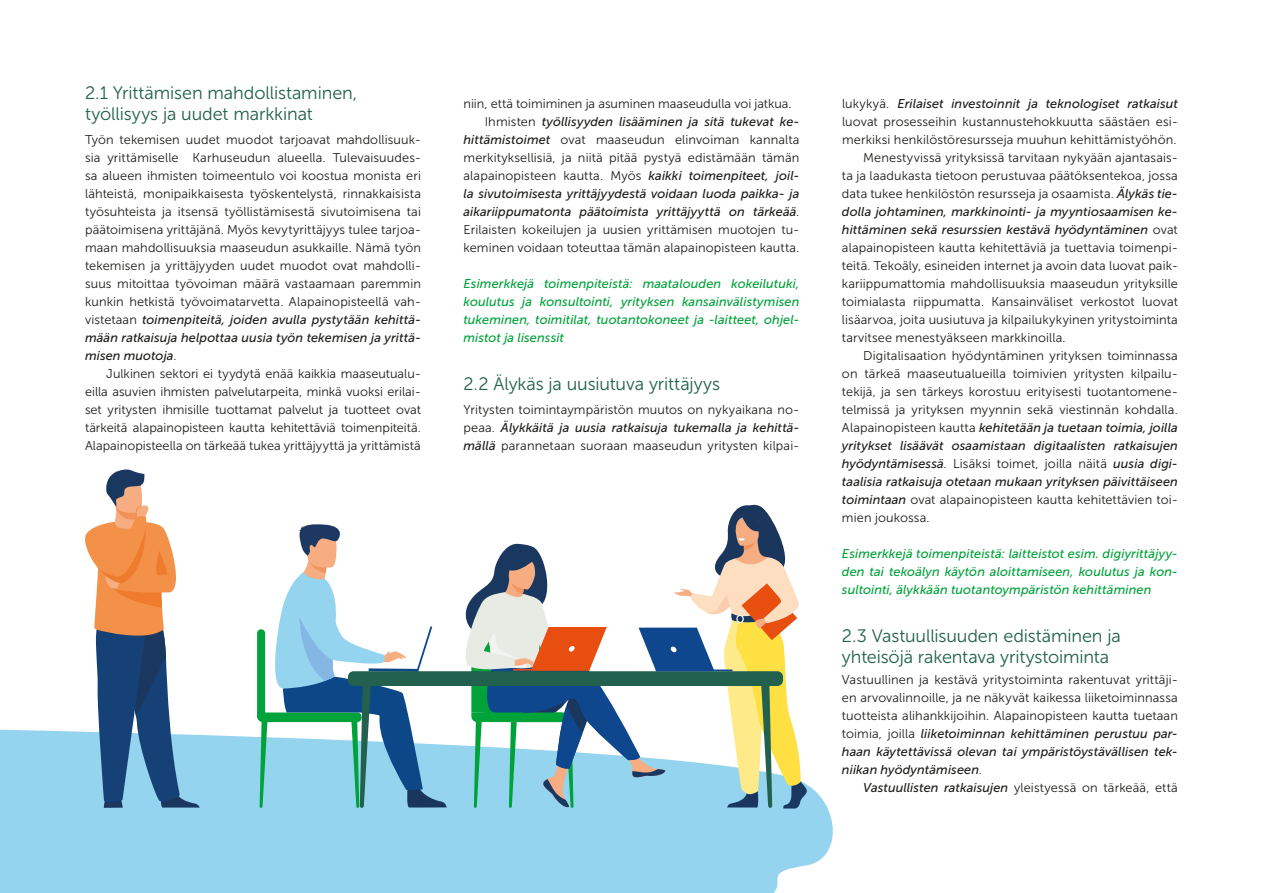
<style>
.page{position:relative;width:1263px;height:893px;background:#fff}
.page>*{position:absolute;margin:0;border:0;box-sizing:border-box;transform-origin:0 0}
.t1{font:18px/21px "Museo Sans 300";letter-spacing:-.005em;color:#21614d}
.t2{font:12.75px/18px "Museo Sans 300";letter-spacing:.01em;color:#1d1d1b;text-align:justify}
.t3{font:italic 12.75px/18px "Museo Sans 500";letter-spacing:.01em;color:#1d1d1b}
.t4{font:italic 12.75px/18px "Museo Sans 500";letter-spacing:.005em;color:#00a23a;text-align:justify}
.s1{font-family:"Museo Sans 300";font-style:normal}
.s2{font-family:"Museo Sans 500";font-style:italic}
</style>
<div class="page">
<div style="left:0;top:729px;width:833px;height:164px;background:#95d4ef"></div>
<svg style="left:82px;top:469px;width:118px;height:339px"></svg>
<svg style="left:257px;top:524px;width:190px;height:284px"></svg>
<div style="left:348px;top:671px;width:435px;height:15px;background:#21614d;border-radius:6px"></div>
<svg style="left:459px;top:504px;width:349px;height:304px"></svg>
<h1 class="t1" style="left:85px;top:82px;width:274px">2.1 Yrittämisen mahdollistaminen, työllisyys ja uudet markkinat</h1>
<p class="t2" style="left:85px;top:131px;width:337px">Työn tekemisen uudet muodot tarjoavat mahdollisuuk&shy;sia yrittämiselle Karhuseudun alueella. Tulevaisuudes&shy;sa alueen ihmisten toimeentulo voi koostua monista eri lähteistä, monipaikkaisesta työskentelystä, rinnakkaisista työsuhteista ja itsensä työllistämisestä sivutoimisena tai päätoimisena yrittäjänä. Myös kevytyrittäjyys tulee tarjoa&shy;maan mahdollisuuksia maaseudun asukkaille. Nämä työn tekemisen ja yrittäjyyden uudet muodot ovat mahdolli&shy;suus mitoittaa työvoiman määrä vastaamaan paremmin kunkin hetkistä työvoimatarvetta. Alapainopisteellä vah-</p>
<p class="t3" style="left:85px;top:311px;width:337px;text-align:justify"><span class="s1">vistetaan</span> toimenpiteitä, joiden avulla pystytään kehittä&shy;mään ratkaisuja helpottaa uusia työn tekemisen ja yrittä&shy;misen muotoja<span class="s1">.</span></p>
<p class="t2" style="left:85px;top:365px;width:337px;text-indent:21px">Julkinen sektori ei tyydytä enää kaikkia maaseutualu&shy;eilla asuvien ihmisten palvelutarpeita, minkä vuoksi erilai&shy;set yritysten ihmisille tuottamat palvelut ja tuotteet ovat tärkeitä alapainopisteen kautta kehitettäviä toimenpiteitä.<br>Alapainopisteella on tärkeää tukea yrittäjyyttä ja yrittämistä</p>
<p class="t2" style="left:463px;top:95px;width:330px">niin, että toimiminen ja asuminen maaseudulla voi jatkua.</p>
<p class="t3" style="left:485px;top:113px;width:316px"><span class="s1">Ihmisten</span> työllisyyden lisääminen ja sitä tukevat ke-</p>
<p class="t2" style="left:463px;top:131px;width:337px"><span class="s2">hittämistoimet</span> ovat maaseudun elinvoiman kannalta merkityksellisiä, ja niitä pitää pystyä edistämään tämän alapainopisteen kautta. Myös <span class="s2">kaikki toimenpiteet, joil-</span></p>
<p class="t3" style="left:463px;top:185px;width:337px">la sivutoimisesta yrittäjyydestä voidaan luoda paikka- ja aikariippumatonta päätoimista yrittäjyyttä on tärkeää<span class="s1">.</span></p>
<p class="t2" style="left:463px;top:221px;width:337px">Erilaisten kokeilujen ja uusien yrittämisen muotojen tu&shy;keminen voidaan toteuttaa tämän alapainopisteen kautta.</p>
<p class="t4" style="left:463px;top:275px;width:337px">Esimerkkejä toimenpiteistä: maatalouden kokeilutuki, koulutus ja konsultointi, yrityksen kansainvälistymisen tukeminen, toimitilat, tuotantokoneet ja -laitteet, ohjel&shy;mistot ja lisenssit</p>
<h1 class="t1" style="left:463px;top:373px;width:258px">2.2 Älykäs ja uusiutuva yrittäjyys</h1>
<p class="t2" style="left:463px;top:401px;width:337px">Yritysten toimintaympäristön muutos on nykyaikana no-</p>
<p class="t3" style="left:463px;top:419px;width:337px"><span class="s1">peaa.</span> Älykkäitä ja uusia ratkaisuja tukemalla ja kehittä-</p>
<p class="t2" style="left:463px;top:437px;width:337px"><span class="s2">mällä</span> parannetaan suoraan maaseudun yritysten kilpai-</p>
<p class="t3" style="left:842px;top:95px;width:337px"><span class="s1">lukykyä.</span> Erilaiset investoinnit ja teknologiset ratkaisut</p>
<p class="t2" style="left:842px;top:113px;width:337px;text-align:right">luovat prosesseihin kustannustehokkuutta säästäen esi&shy;merkiksi henkilöstöresursseja muuhun kehittämistyöhön.<br>Menestyvissä yrityksissä tarvitaan nykyään ajantasais-<br>ta ja laadukasta tietoon perustuvaa päätöksentekoa, jossa data tukee henkilöstön resursseja ja osaamista. <span class="s2">Älykäs tie-</span></p>
<p class="t3" style="left:842px;top:203px;width:337px">dolla johtaminen, markkinointi- ja myyntiosaamisen ke&shy;hittäminen sekä resurssien kestävä hyödyntäminen <span class="s1">ovat</span></p>
<p class="t2" style="left:842px;top:239px;width:337px">alapainopisteen kautta kehitettäviä ja tuettavia toimenpi&shy;teitä. Tekoäly, esineiden internet ja avoin data luovat paik&shy;kariippumattomia mahdollisuuksia maaseudun yrityksille toimialasta riippumatta. Kansainväliset verkostot luovat lisäarvoa, joita uusiutuva ja kilpailukykyinen yritystoiminta tarvitsee menestyäkseen markkinoilla.</p>
<p class="t2" style="left:842px;top:347px;width:337px;text-indent:21px">Digitalisaation hyödyntäminen yrityksen toiminnassa on tärkeä maaseutualueilla toimivien yritysten kilpailu&shy;tekijä, ja sen tärkeys korostuu erityisesti tuotantomene&shy;telmissä ja yrityksen myynnin sekä viestinnän kohdalla.</p>
<p class="t3" style="left:842px;top:419px;width:337px"><span class="s1">Alapainopisteen kautta</span> kehitetään ja tuetaan toimia, joilla yritykset lisäävät osaamistaan digitaalisten ratkaisujen</p>
<p class="t2" style="left:842px;top:455px;width:337px"><span class="s2">hyödyntämisessä</span>. Lisäksi toimet, joilla näitä <span class="s2">uusia digi-</span></p>
<p class="t3" style="left:842px;top:473px;width:337px">taalisia ratkaisuja otetaan mukaan yrityksen päivittäiseen</p>
<p class="t2" style="left:842px;top:491px;width:337px"><span class="s2">toimintaan</span> ovat alapainopisteen kautta kehitettävien toi&shy;mien joukossa.</p>
<p class="t4" style="left:842px;top:545px;width:337px">Esimerkkejä toimenpiteistä: laitteistot esim. digiyrittäjyy&shy;den tai tekoälyn käytön aloittamiseen, koulutus ja kon&shy;sultointi, älykkään tuotantoympäristön kehittäminen</p>
<h1 class="t1" style="left:842px;top:625px;width:280px">2.3 Vastuullisuuden edistäminen ja yhteisöjä rakentava yritystoiminta</h1>
<p class="t2" style="left:842px;top:671px;width:337px">Vastuullinen ja kestävä yritystoiminta rakentuvat yrittäji&shy;en arvovalinnoille, ja ne näkyvät kaikessa liiketoiminnassa tuotteista alihankkijoihin. Alapainopisteen kautta tuetaan</p>
<p class="t3" style="left:842px;top:725px;width:337px;text-align:justify"><span class="s1">toimia, joilla</span> liiketoiminnan kehittäminen perustuu par&shy;haan käytettävissä olevan tai ympäristöystävällisen tek&shy;niikan hyödyntämiseen<span class="s1">.</span></p>
<p class="t2" style="left:863px;top:779px;width:316px"><span class="s2">Vastuullisten ratkaisujen</span> yleistyessä on tärkeää, että</p>
</div>
